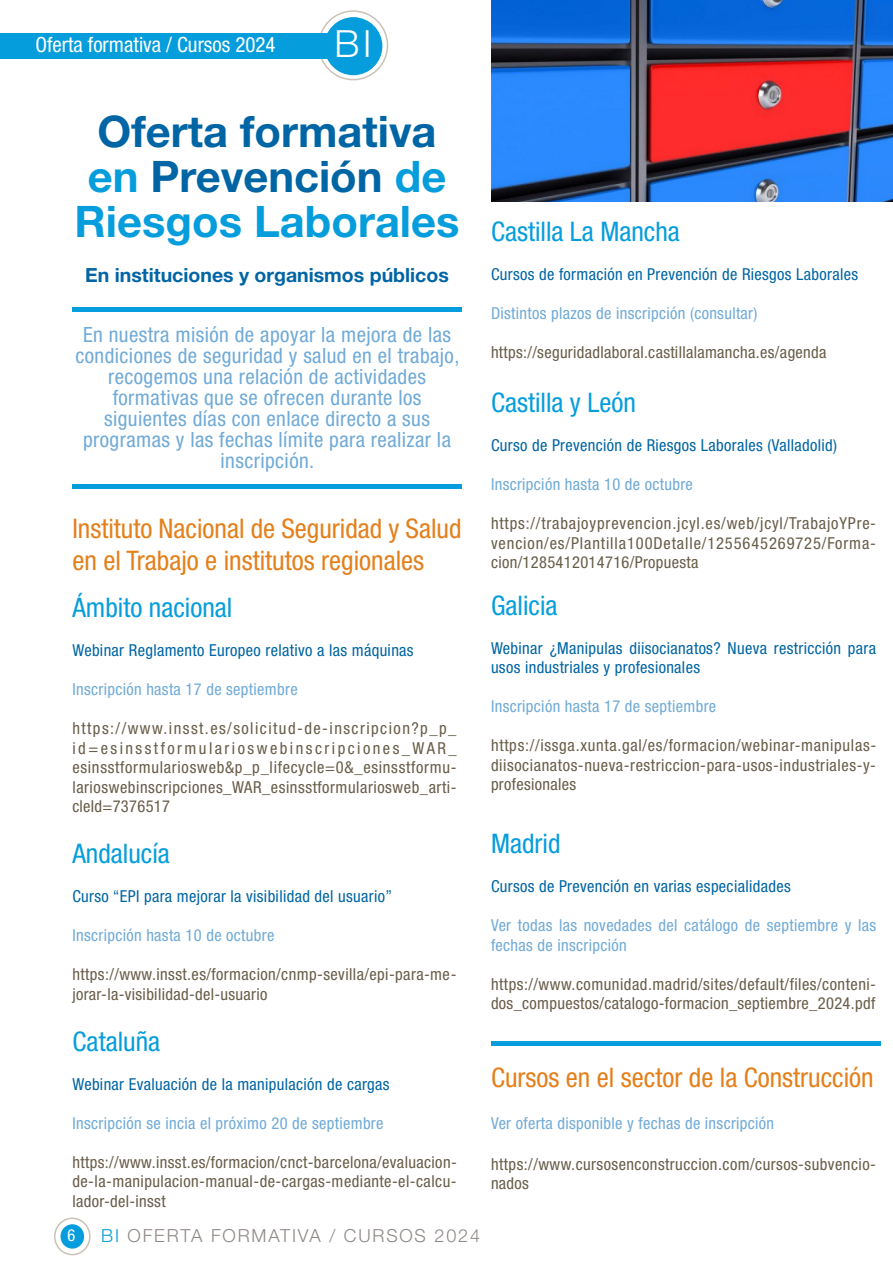
<style>
.page{position:relative;width:893px;height:1263px;background:#fff}
.page>*{position:absolute;margin:0;border:0;box-sizing:border-box;transform-origin:0 0}
.t1{font:700 43.5px "Helvetica Neue LT Std";color:#0065a4}
.t2{font:700 43.5px "Helvetica Neue LT Std";color:#069ddc}
.t3{font:300 37.5px "Helvetica Neue LT Std";color:#fff}
.t4{font:condensed 27px/31.5px "Helvetica Neue LT Std";color:#e4801b}
.t5{font:condensed 27px "Helvetica Neue LT Std";color:#069ddc}
.t6{font:condensed 21px/21px "Helvetica Neue LT Std";letter-spacing:.02em;color:#70aad7;text-align:center}
.t7{font:condensed 21px "Helvetica Neue LT Std";color:#fff}
.t8{font:700 19.5px "Helvetica Neue LT Std";color:#0065a4}
.t9{font:300 18px "Helvetica Neue LT Std";letter-spacing:.1em;color:#8e8885}
.t10{font:condensed 16.5px/19.5px "Helvetica Neue LT Std";letter-spacing:.025em;color:#685d49;text-align:justify}
.t11{font:condensed 16.5px/19.5px "Helvetica Neue LT Std";letter-spacing:.02em;color:#0065a4}
.t12{font:condensed 16.5px/19.5px "Helvetica Neue LT Std";letter-spacing:.02em;color:#70aad7}
.t13{font:condensed 16.5px "Helvetica Neue LT Std";color:#fff}
.s1{color:#069ddc}
</style>
<div class="page">
<svg style="left:55px;top:1218px;width:35px;height:36px"></svg>
<div style="left:54px;top:1217px;width:37px;height:38px;border:2px solid #cbc2b7;border-radius:50%"></div>
<div style="left:61px;top:1225px;width:22px;height:23px;background:#069ddc;border-radius:50%"></div>
<div style="left:61px;top:1224px;width:23px;height:24px;border:2px solid #069ddc;border-radius:50%"></div>
<svg style="left:319px;top:11px;width:68px;height:69px"></svg>
<div style="left:318px;top:10px;width:70px;height:70px;border:2px solid #cbc2b7;border-radius:50%"></div>
<div style="left:325px;top:18px;width:57px;height:56px;background:#069ddc;border-radius:50%"></div>
<div style="left:324px;top:17px;width:58px;height:58px;border:2px solid #069ddc;border-radius:50%"></div>
<div style="left:0;top:33px;width:331px;height:26px;background:#069ddc"></div>
<hr style="left:72px;top:485px;width:390px;height:4px;background:#069ddc">
<div style="left:72px;top:307px;width:390px;height:5px;background:#069ddc"></div>
<hr style="left:491px;top:1041px;width:389px;height:4px;background:#069ddc">
<img style="left:491px;top:0;width:402px;height:201px">
<p class="t7" style="left:35px;top:32px;width:242px">Oferta formativa / Cursos 2024</p>
<p class="t3" style="left:334px;top:21px;width:39px">BI</p>
<p class="t1" style="left:97px;top:104px;width:341px">Oferta formativa</p>
<p class="t1" style="left:88px;top:149px;width:360px"><span class="s1">en</span> Prevención <span class="s1">de</span></p>
<p class="t2" style="left:75px;top:194px;width:386px">Riesgos Laborales</p>
<p class="t8" style="left:85px;top:263px;width:365px">En instituciones y organismos públicos</p>
<p class="t6" style="left:75px;top:324px;width:385px">En nuestra misión de apoyar la mejora de las condiciones de seguridad y salud en el trabajo, recogemos una relación de actividades</p>
<p class="t6" style="left:113px;top:387px;width:310px">formativas que se ofrecen durante los</p>
<p class="t6" style="left:104px;top:408px;width:327px">siguientes días con enlace directo a sus</p>
<p class="t6" style="left:83px;top:429px;width:369px">programas y las fechas límite para realizar la inscripción.</p>
<p class="t4" style="left:72px;top:513px;width:391px">Instituto Nacional de Seguridad y Salud en el Trabajo e institutos regionales</p>
<p class="t5" style="left:72px;top:592px;width:161px">Ámbito nacional</p>
<p class="t11" style="left:72px;top:640px;width:343px">Webinar Reglamento Europeo relativo a las máquinas</p>
<p class="t12" style="left:72px;top:679px;width:227px">Inscripción hasta 17 de septiembre</p>
<p class="t10" style="left:72px;top:718px;width:386px">https://www.insst.es/solicitud-de-inscripcion?p_p_ id=esinsstformularioswebinscripciones_WAR_ esinsstformulariosweb&amp;p_p_lifecycle=0&amp;_esinsstformu&shy;larioswebinscripciones_WAR_esinsstformulariosweb_arti&shy;cleId=7376517</p>
<p class="t5" style="left:72px;top:838px;width:99px">Andalucía</p>
<p class="t11" style="left:72px;top:886px;width:321px">Curso “EPI para mejorar la visibilidad del usuario”</p>
<p class="t12" style="left:72px;top:925px;width:203px">Inscripción hasta 10 de octubre</p>
<p class="t10" style="left:72px;top:964px;width:386px">https://www.insst.es/formacion/cnmp-sevilla/epi-para-me&shy;jorar-la-visibilidad-del-usuario</p>
<p class="t5" style="left:72px;top:1025px;width:89px">Cataluña</p>
<p class="t11" style="left:72px;top:1074px;width:319px">Webinar Evaluación de la manipulación de cargas</p>
<p class="t12" style="left:72px;top:1113px;width:313px">Inscripción se incia el próximo 20 de septiembre</p>
<p class="t10" style="left:72px;top:1152px;width:386px">https://www.insst.es/formacion/cnct-barcelona/evaluacion&shy;de-la-manipulacion-manual-de-cargas-mediante-el-calcu&shy;lador-del-insst</p>
<p class="t13" style="left:67px;top:1226px;width:9px">6</p>
<p class="t9" style="left:101px;top:1225px;width:380px"><span class="s1">BI</span> OFERTA FORMATIVA / CURSOS 2024</p>
<p class="t5" style="left:491px;top:216px;width:190px">Castilla La Mancha</p>
<p class="t11" style="left:491px;top:264px;width:369px">Cursos de formación en Prevención de Riesgos Laborales</p>
<p class="t12" style="left:491px;top:303px;width:268px">Distintos plazos de inscripción (consultar)</p>
<p class="t10" style="left:491px;top:342px;width:337px">https://seguridadlaboral.castillalamancha.es/agenda</p>
<p class="t5" style="left:491px;top:387px;width:146px">Castilla y León</p>
<p class="t11" style="left:491px;top:435px;width:348px">Curso de Prevención de Riesgos Laborales (Valladolid)</p>
<p class="t12" style="left:491px;top:474px;width:203px">Inscripción hasta 10 de octubre</p>
<p class="t10" style="left:491px;top:513px;width:387px">https://trabajoyprevencion.jcyl.es/web/jcyl/TrabajoYPre&shy;vencion/es/Plantilla100Detalle/1255645269725/Forma&shy;cion/1285412014716/Propuesta</p>
<p class="t5" style="left:491px;top:589px;width:68px">Galicia</p>
<p class="t11" style="left:491px;top:638px;width:387px">Webinar ¿Manipulas diisocianatos? Nueva restricción para usos industriales y profesionales</p>
<p class="t12" style="left:491px;top:696px;width:227px">Inscripción hasta 17 de septiembre</p>
<p class="t10" style="left:491px;top:735px;width:387px">https://issga.xunta.gal/es/formacion/webinar-manipulas&shy;diisocianatos-nueva-restriccion-para-usos-industriales-y&shy;profesionales</p>
<p class="t5" style="left:491px;top:828px;width:71px">Madrid</p>
<p class="t11" style="left:491px;top:876px;width:301px">Cursos de Prevención en varias especialidades</p>
<p class="t12" style="left:491px;top:915px;width:387px">Ver todas las novedades del catálogo de septiembre y las fechas de inscripción</p>
<p class="t10" style="left:491px;top:974px;width:387px">https://www.comunidad.madrid/sites/default/files/conteni&shy;dos_compuestos/catalogo-formacion_septiembre_2024.pdf</p>
<p class="t4" style="left:491px;top:1062px;width:384px">Cursos en el sector de la Construcción</p>
<p class="t12" style="left:491px;top:1113px;width:285px">Ver oferta disponible y fechas de inscripción</p>
<p class="t10" style="left:491px;top:1154px;width:387px">https://www.cursosenconstruccion.com/cursos-subvencio&shy;nados</p>
</div>
